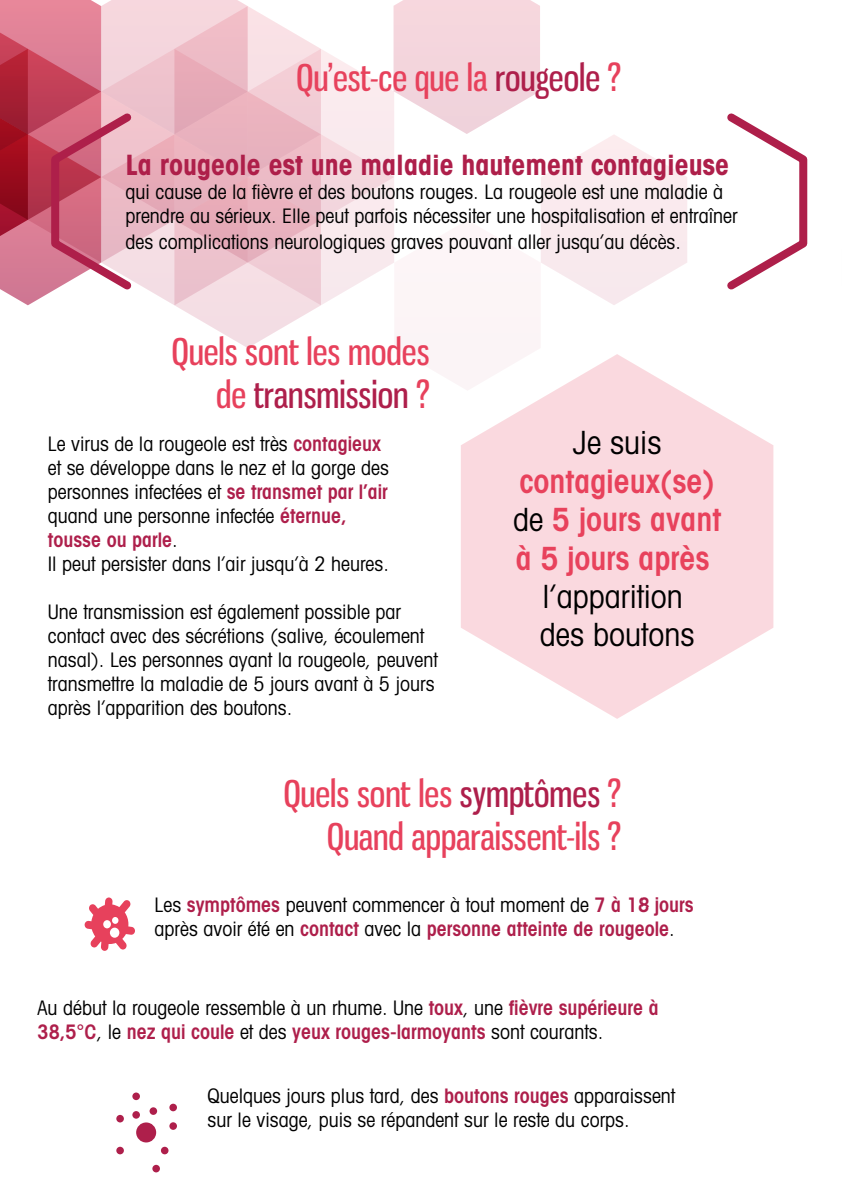
<style>
.page{position:relative;width:842px;height:1191px;background:#fff}
.page>*{position:absolute;margin:0;border:0;box-sizing:border-box;transform-origin:0 0}
.t1{font:36px/43.2px "Gnuolane Rg";color:#e7415c;text-align:right}
.t2{font:600 condensed 32px/38.4px "Avant Garde";color:#e8425c}
.t3{font:condensed 32px/38.4px "Avant Garde";color:#000}
.t4{font:700 condensed 28px "Avant Garde";color:#ae1f4a}
.t5{font:condensed 20px/24px "Avant Garde";color:#000}
.s1{color:#ae1f4b}
.s2{font-weight:600;color:#ae1f4b}
.s3{font-weight:400;color:#000}
</style>
<div class="page">
<svg style="left:85px;top:897px;width:50px;height:54px"></svg>
<div style="left:136px;top:1122px;width:20px;height:20px;background:#ae1f4b;border-radius:50%"></div>
<div style="left:132px;top:1092px;width:8px;height:8px;background:#ae1f4b;border-radius:50%"></div>
<div style="left:116px;top:1114px;width:8px;height:8px;background:#ae1f4b;border-radius:50%"></div>
<div style="left:132px;top:1111px;width:8px;height:7px;background:#ae1f4b;border-radius:50%"></div>
<div style="left:169px;top:1103px;width:8px;height:8px;background:#ae1f4b;border-radius:50%"></div>
<div style="left:152px;top:1164px;width:8px;height:8px;background:#ae1f4b;border-radius:50%"></div>
<div style="left:169px;top:1122px;width:8px;height:7px;background:#ae1f4b;border-radius:50%"></div>
<div style="left:161px;top:1146px;width:7px;height:8px;background:#ae1f4b;border-radius:50%"></div>
<div style="left:116px;top:1146px;width:8px;height:8px;background:#ae1f4b;border-radius:50%"></div>
<div style="left:150px;top:1107px;width:7px;height:7px;background:#ae1f4b;border-radius:50%"></div>
<svg style="left:0;top:0;width:687px;height:386px"></svg>
<svg style="left:727px;top:113px;width:81px;height:177px"></svg>
<svg style="left:461px;top:354px;width:312px;height:365px;fill:#fad9df"></svg>
<h1 class="t1" style="left:297px;top:55px;width:326px">Qu’est-ce que la <span class="s1">rougeole</span> ?</h1>
<h3 class="t4" style="left:126px;top:146px;width:605px">La rougeole est une maladie hautement contagieuse</h3>
<p class="t5" style="left:126px;top:179px;width:614px">qui cause de la fièvre et des boutons rouges. La rougeole est une maladie à prendre au sérieux. Elle peut parfois nécessiter une hospitalisation et entraîner</p>
<p class="t5" style="left:126px;top:229px;width:557px">des complications neurologiques graves pouvant aller jusqu’au décès.</p>
<h1 class="t1" style="left:172px;top:330px;width:259px">Quels sont les modes de <span class="s1">transmission</span> ?</h1>
<p class="t5" style="left:48px;top:431px;width:343px">Le virus de la rougeole est très <span class="s2">contagieux </span>et se développe dans le nez et la gorge des personnes infectées et <span class="s2">se transmet par l’air </span>quand une personne infectée <span class="s2">éternue, tousse ou parle</span>.<br>Il peut persister dans l’air jusqu’à 2 heures.</p>
<p class="t5" style="left:48px;top:599px;width:391px">Une transmission est également possible par contact avec des sécrétions (salive, écoulement nasal). Les personnes ayant la rougeole, peuvent transmettre la maladie de 5 jours avant à 5 jours après l’apparition des boutons.</p>
<h2 class="t3" style="left:573px;top:423px;width:90px">Je suis</h2>
<h2 class="t2" style="left:513px;top:461px;width:209px">contagieux(se) <span class="s3">de</span> 5 jours avant à 5 jours après</h2>
<h2 class="t3" style="left:540px;top:576px;width:156px">l’apparition des boutons</h2>
<h1 class="t1" style="left:284px;top:771px;width:339px">Quels sont les <span class="s1">symptômes</span> ?<br>Quand apparaissent-ils ?</h1>
<p class="t5" style="left:155px;top:892px;width:540px">Les <span class="s2">symptômes</span> peuvent commencer à tout moment de <span class="s2">7 à 18 jours </span>après avoir été en <span class="s2">contact</span> avec la <span class="s2">personne atteinte de rougeole</span>.</p>
<p class="t5" style="left:38px;top:995px;width:623px">Au début la rougeole ressemble à un rhume. Une <span class="s2">toux</span>, une <span class="s2">fièvre supérieure à<br>38,5°C</span>, le <span class="s2">nez qui coule</span> et des <span class="s2">yeux rouges-larmoyants</span> sont courants.</p>
<p class="t5" style="left:208px;top:1083px;width:469px">Quelques jours plus tard, des <span class="s2">boutons rouges</span> apparaissent sur le visage, puis se répandent sur le reste du corps.</p>
</div>
